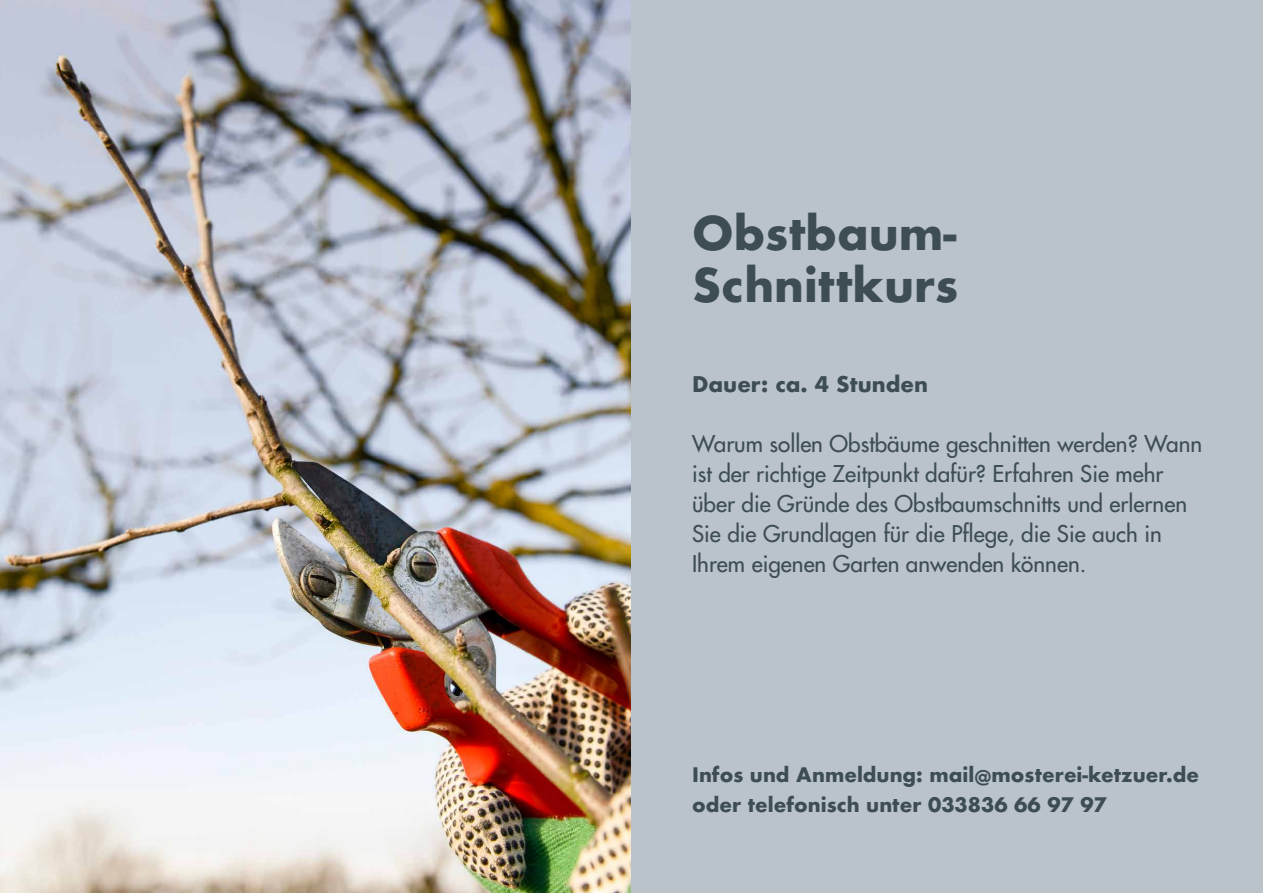
<style>
.page{position:relative;width:1263px;height:893px;background:#fff}
.page>*{position:absolute;margin:0;border:0;box-sizing:border-box;transform-origin:0 0}
.t1{font:700 45px/52.5px "Futura";color:#3e4d54}
.t2{font:22.5px/30px "Futura";color:#3e4d54}
.t3{font:700 21px "Futura";color:#3e4d54}
.t4{font:700 19.5px/30px "Futura";color:#3e4d54}
</style>
<div class="page">
<img style="left:0;top:0;width:631px;height:893px">
<div style="left:631px;top:0;width:632px;height:893px;background:#b9c3c9"></div>
<h1 class="t1" style="left:692px;top:207px;width:267px">Obstbaum-<br>Schnittkurs</h1>
<p class="t3" style="left:692px;top:369px;width:237px">Dauer: ca. 4 Stunden</p>
<p class="t2" style="left:692px;top:429px;width:512px">Warum sollen Obstbäume geschnitten werden? Wann ist der richtige Zeitpunkt dafür? Erfahren Sie mehr über die Gründe des Obstbaumschnitts und erlernen Sie die Grundlagen für die Pflege, die Sie auch in Ihrem eigenen Garten anwenden können.</p>
<p class="t4" style="left:692px;top:759px;width:508px">Infos und Anmeldung: mail@mosterei-ketzuer.de oder telefonisch unter 033836 66 97 97</p>
</div>
